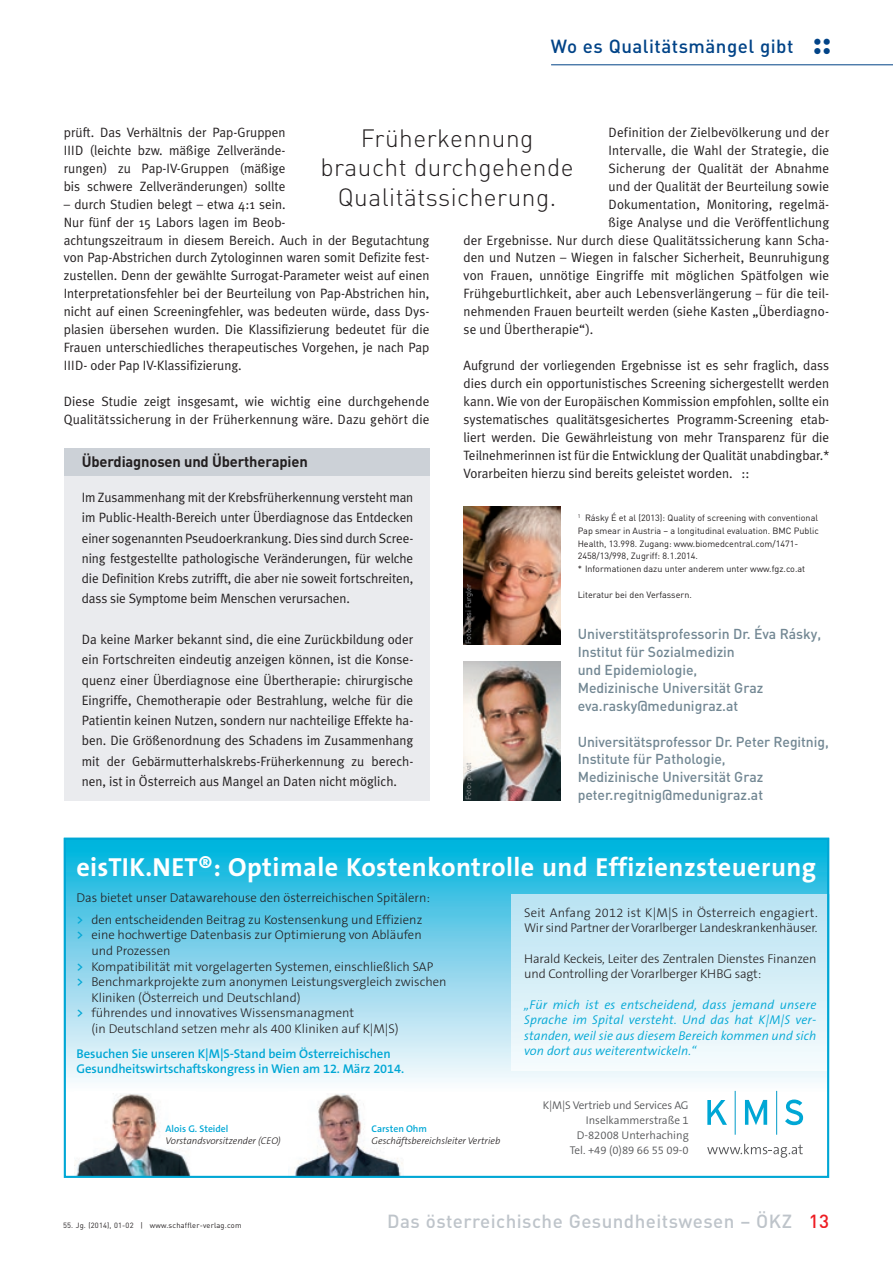
<style>
.page{position:relative;width:893px;height:1263px;background:#fff}
.page>*{position:absolute;margin:0;border:0;box-sizing:border-box;transform-origin:0 0}
.t1{font:700 26.25px "The Sans B7";letter-spacing:.015em;color:#fff}
.t2{font:24.75px/29.7px "DIN Light Alternate";letter-spacing:.02em;color:#231f20;text-align:center}
.t3{font:500 18.75px "DIN";letter-spacing:.025em;color:#bec4ca}
.t4{font:500 18.75px "DIN";letter-spacing:.025em;color:#014387}
.t5{font:700 15px "DIN";letter-spacing:-.01em;color:#231f20}
.t6{font:500 14.25px/18px "DIN";color:#728793}
.t7{font:13.5px/20.2px "Meta Plus Normal";color:#231f20;text-align:justify}
.t8{font:300 12.75px/15.3px "The Sans B3";color:#231f20}
.t9{font:italic 300 12.75px/15.3px "The Sans B4";letter-spacing:.005em;color:#00a7d5;text-align:justify}
.t10{font:600 12.75px/15.3px "The Sans B6";letter-spacing:-.005em;color:#00a7d5}
.t11{font:300 11.25px/15px "The Sans B4";color:#57585a;text-align:right}
.t12{font:italic 300 9.75px "The Sans B3";color:#231f20}
.t13{font:600 9.75px "The Sans B6";color:#00a7d5}
.t14{font:9px/12.8px "DIN";color:#231f20}
.t15{font:7.5px "DIN";letter-spacing:.025em;color:#231f20}
.t16{font:7.5px "DIN";color:#939598}
.s1{font-family:"DIN Bold Alternate";font-weight:400;font-size:35.1px}
.s2{font-family:"The Sans B6";font-weight:600;color:#00a7d5}
.s3{color:#ee1d23}
</style>
<div class="page">
<img style="left:288px;top:1093px;width:115px;height:82px">
<img style="left:75px;top:1093px;width:116px;height:82px">
<img style="left:67px;top:841px;width:759px;height:251px">
<svg style="left:785px;top:1099px;width:18px;height:26px"></svg>
<svg style="left:745px;top:1100px;width:22px;height:25px"></svg>
<svg style="left:707px;top:1100px;width:20px;height:25px"></svg>
<hr style="left:735px;top:1091px;width:1px;height:44px;background:#009bc8">
<hr style="left:776px;top:1091px;width:1px;height:44px;background:#009bc8">
<svg style="left:707px;top:1144px;width:96px;height:14px"></svg>
<img style="left:511px;top:894px;width:315px;height:176px">
<div style="left:64px;top:838px;width:765px;height:340px;border:2px solid #00a7d5"></div>
<img style="left:463px;top:662px;width:98px;height:139px">
<img style="left:463px;top:506px;width:98px;height:139px">
<div style="left:64px;top:471px;width:365px;height:330px;background:#eaebee"></div>
<div style="left:64px;top:448px;width:365px;height:28px;background:#ccd1d7"></div>
<hr style="left:551px;top:64px;width:342px;height:1px;background:#014387">
<h3 class="t4" style="left:551px;top:35px;width:282px">Wo es Qualitätsmängel gibt <span class="s1">::</span></h3>
<p class="t7" style="left:64px;top:123px;width:223px;line-height:18px">prüft. Das Verhältnis der Pap-Gruppen IIID (leichte bzw. mäßige Zellverände&shy;rungen) zu Pap-IV-Gruppen (mäßige bis schwere Zellveränderungen) sollte</p>
<p class="t7" style="left:64px;top:195px;width:367px;line-height:17.9px;text-align:left">– durch Studien belegt – etwa 4:1 sein.<br>Nur fünf der 15 Labors lagen im Beob-<br>achtungszeitraum in diesem Bereich. Auch in der Begutachtung von Pap-Abstrichen durch Zytologinnen waren somit Defizite fest&shy;zustellen. Denn der gewählte Surrogat-Parameter weist auf einen Interpretationsfehler bei der Beurteilung von Pap-Abstrichen hin, nicht auf einen Screeningfehler, was bedeuten würde, dass Dys&shy;plasien übersehen wurden. Die Klassifizierung bedeutet für die Frauen unterschiedliches therapeutisches Vorgehen, je nach Pap IIID- oder Pap IV-Klassifizierung.</p>
<p class="t7" style="left:64px;top:392px;width:367px;line-height:18px">Diese Studie zeigt insgesamt, wie wichtig eine durchgehende<br>Qualitätssicherung in der Früherkennung wäre. Dazu gehört die</p>
<p class="t7" style="left:609px;top:122px;width:222px">Definition der Zielbevölkerung und der</p>
<p class="t7" style="left:609px;top:140px;width:222px">Intervalle, die Wahl der Strategie, die</p>
<p class="t7" style="left:609px;top:158px;width:222px">Sicherung der Qualität der Abnahme</p>
<p class="t7" style="left:609px;top:176px;width:222px">und der Qualität der Beurteilung sowie</p>
<p class="t7" style="left:609px;top:194px;width:222px">Dokumentation, Monitoring, regelmä-</p>
<p class="t7" style="left:609px;top:212px;width:222px">ßige Analyse und die Veröffentlichung</p>
<p class="t7" style="left:463px;top:230px;width:367px">der Ergebnisse. Nur durch diese Qualitätssicherung kann Scha-</p>
<p class="t7" style="left:463px;top:247px;width:367px">den und Nutzen – Wiegen in falscher Sicherheit, Beunruhigung</p>
<p class="t7" style="left:463px;top:265px;width:367px">von Frauen, unnötige Eingriffe mit möglichen Spätfolgen wie</p>
<p class="t7" style="left:463px;top:283px;width:367px">Frühgeburtlichkeit, aber auch Lebensverlängerung – für die teil-</p>
<p class="t7" style="left:463px;top:301px;width:367px">nehmenden Frauen beurteilt werden (siehe Kasten „Überdiagno-</p>
<p class="t7" style="left:463px;top:319px;width:131px">se und Übertherapie“).</p>
<p class="t7" style="left:463px;top:356px;width:367px;line-height:18px">Aufgrund der vorliegenden Ergebnisse ist es sehr fraglich, dass dies durch ein opportunistisches Screening sichergestellt werden kann. Wie von der Europäischen Kommission empfohlen, sollte ein systematisches qualitätsgesichertes Programm-Screening etab&shy;liert werden. Die Gewährleistung von mehr Transparenz für die Teilnehmerinnen ist für die Entwicklung der Qualität unabdingbar.* Vorarbeiten hierzu sind bereits geleistet worden. ::</p>
<p class="t14" style="left:578px;top:511px;width:243px"><sup>1</sup> Rásky É et al (2013): Quality of screening with conventional Pap smear in Austria – a longitudinal evaluation. BMC Public Health, 13.998. Zugang: www.biomedcentral.com/1471- 2458/13/998, Zugriff: 8.1.2014.<br>* Informationen dazu unter anderem unter www.fgz.co.at</p>
<p class="t14" style="left:578px;top:588px;width:116px">Literatur bei den Verfassern.</p>
<p class="t6" style="left:578px;top:624px;width:245px">Universtitätsprofessorin Dr. Éva Rásky,<br>Institut für Sozialmedizin<br>und Epidemiologie,<br>Medizinische Universität Graz eva.rasky@medunigraz.at</p>
<p class="t6" style="left:578px;top:732px;width:253px">Universitätsprofessor Dr. Peter Regitnig, Institute für Pathologie,<br>Medizinische Universität Graz peter.regitnig@medunigraz.at</p>
<h2 class="t2" style="left:320px;top:123px;width:255px">Früherkennung braucht durchgehende<br>Qualitätssicherung.</h2>
<p class="t5" style="left:82px;top:452px;width:227px">Überdiagnosen und Übertherapien</p>
<p class="t7" style="left:82px;top:487px;width:333px">Im Zusammenhang mit der Krebsfrüherkennung versteht man im Public-Health-Bereich unter Überdiagnose das Entdecken einer sogenannten Pseudoerkrankung. Dies sind durch Scree&shy;ning festgestellte pathologische Veränderungen, für welche die Definition Krebs zutrifft, die aber nie soweit fortschreiten, dass sie Symptome beim Menschen verursachen.</p>
<p class="t7" style="left:82px;top:629px;width:333px">Da keine Marker bekannt sind, die eine Zurückbildung oder ein Fortschreiten eindeutig anzeigen können, ist die Konse&shy;quenz einer Überdiagnose eine Übertherapie: chirurgische Eingriffe, Chemotherapie oder Bestrahlung, welche für die Patientin keinen Nutzen, sondern nur nachteilige Effekte ha&shy;ben. Die Größenordnung des Schadens im Zusammenhang mit der Gebärmutterhalskrebs-Früherkennung zu berech&shy;nen, ist in Österreich aus Mangel an Daten nicht möglich.</p>
<p class="t16" style="left:464px;top:644px;width:62px;rotate:-90deg">Foto: Sissi Furgler</p>
<p class="t16" style="left:464px;top:799px;width:39px;rotate:-90deg">Foto: privat</p>
<h1 class="t1" style="left:77px;top:853px;width:741px">eisTIK.NET®: Optimale Kostenkontrolle und Effizienzsteuerung</h1>
<p class="t8" style="left:77px;top:887px;width:355px;line-height:22.2px">Das bietet unser Datawarehouse den österreichischen Spitälern: <span class="s2">&gt;</span> den entscheidenden Beitrag zu Kostensenkung und Effizienz</p>
<p class="t8" style="left:77px;top:928px;width:347px"><span class="s2">&gt;</span> eine hochwertige Datenbasis zur Optimierung von Abläufen</p>
<p class="t8" style="left:91px;top:944px;width:81px">und Prozessen</p>
<p class="t8" style="left:77px;top:959px;width:358px"><span class="s2">&gt;</span> Kompatibilität mit vorgelagerten Systemen, einschließlich SAP</p>
<p class="t8" style="left:77px;top:975px;width:371px"><span class="s2">&gt;</span> Benchmarkprojekte zum anonymen Leistungsvergleich zwischen</p>
<p class="t8" style="left:91px;top:991px;width:211px">Kliniken (Österreich und Deutschland)</p>
<p class="t8" style="left:77px;top:1006px;width:279px"><span class="s2">&gt;</span> führendes und innovatives Wissensmanagment</p>
<p class="t8" style="left:91px;top:1022px;width:309px">(in Deutschland setzen mehr als 400 Kliniken auf K|M|S)</p>
<p class="t10" style="left:77px;top:1046px;width:329px">Besuchen Sie unseren K|M|S-Stand beim Österreichischen<br>Gesundheitswirtschaftskongress in Wien am 12. März 2014.</p>
<p class="t13" style="left:166px;top:1124px;width:64px">Alois G. Steidel</p>
<p class="t12" style="left:166px;top:1135px;width:117px">Vorstandsvorsitzender (CEO)</p>
<p class="t13" style="left:372px;top:1124px;width:57px">Carsten Ohm</p>
<p class="t12" style="left:372px;top:1135px;width:130px">Geschäftsbereichsleiter Vertrieb</p>
<p class="t8" style="left:524px;top:906px;width:295px">Seit Anfang 2012 ist K|M|S in Österreich engagiert.<br>Wir sind Partner der Vorarlberger Landeskrankenhäuser.</p>
<p class="t8" style="left:524px;top:952px;width:294px">Harald Keckeis, Leiter des Zentralen Dienstes Finanzen und Controlling der Vorarlberger KHBG sagt:</p>
<p class="t9" style="left:524px;top:998px;width:294px">„Für mich ist es entscheidend, dass jemand unsere Sprache im Spital versteht. Und das hat K|M|S ver - standen, weil sie aus diesem Bereich kommen und sich von dort aus weiterentwickeln.“</p>
<p class="t11" style="left:543px;top:1098px;width:147px">K|M|S Vertrieb und Services AG<br>Inselkammerstraße 1<br>D-82008 Unterhaching<br>Tel. +49 (0)89 66 55 09-0</p>
<p class="t15" style="left:63px;top:1220px;width:180px">55. Jg. (2014), 01-02 | www.schaffler-verlag.com</p>
<h3 class="t3" style="left:387px;top:1209px;width:443px">Das österreichische Gesundheitswesen – ÖKZ <span class="s3">13</span></h3>
</div>
